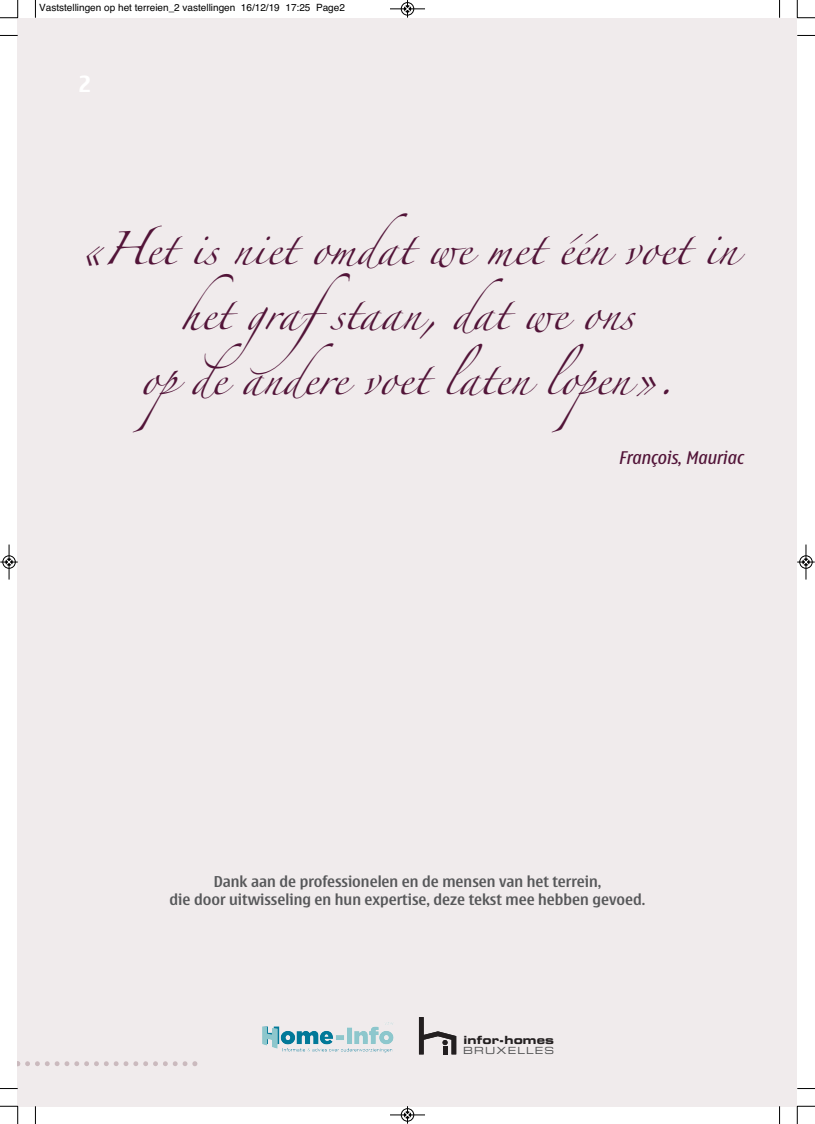
<style>
.page{position:relative;width:815px;height:1124px;background:#fff}
.page>*{position:absolute;margin:0;border:0;box-sizing:border-box;transform-origin:0 0}
.t1{font:30px/65px "Zapfino";color:#521438;text-align:center}
.t2{font:italic 17.5px "Nokia Sans";color:#521438}
.t3{font:600 15px/18px "Nokia Sans";color:#57585a;text-align:center}
.t4{font:11.25px "Eurostile Bold Extended Two";letter-spacing:.01em;color:#231f20}
.t5{font:10px "Helvetica";color:#000}
.t6{font:9.88px "Eurostile Extended Two";letter-spacing:.12em;color:#4b4c4d}
</style>
<div class="page">
<div style="left:18px;top:18px;width:779px;height:1088px;background:#f0ebec"></div>
<img style="left:262px;top:1022px;width:132px;height:26px">
<svg style="left:419px;top:1017px;width:37px;height:37px"></svg>
<svg style="left:18px;top:1061px;width:179px;height:4px"></svg>
<svg style="left:35px;top:0;width:1px;height:18px"></svg>
<svg style="left:0;top:35px;width:18px;height:1px"></svg>
<svg style="left:779px;top:0;width:1px;height:18px"></svg>
<svg style="left:797px;top:35px;width:18px;height:1px"></svg>
<svg style="left:35px;top:1106px;width:1px;height:17px"></svg>
<svg style="left:0;top:1087px;width:18px;height:2px"></svg>
<svg style="left:779px;top:1106px;width:1px;height:17px"></svg>
<svg style="left:797px;top:1088px;width:18px;height:1px"></svg>
<svg style="left:0;top:0;width:19px;height:19px"></svg>
<svg style="left:797px;top:0;width:18px;height:19px"></svg>
<svg style="left:0;top:1105px;width:19px;height:18px"></svg>
<svg style="left:797px;top:1105px;width:18px;height:18px"></svg>
<div style="left:401px;top:2px;width:13px;height:14px;border:1px solid #fff;border-radius:50%"></div>
<hr style="left:390px;top:9px;width:35px;height:1px;background:#000">
<div style="left:401px;top:2px;width:13px;height:13px;border:1px solid #000;border-radius:50%"></div>
<svg style="left:404px;top:0;width:7px;height:18px"></svg>
<hr style="left:390px;top:1114px;width:35px;height:1px;background:#000">
<div style="left:401px;top:1108px;width:13px;height:13px;border:1px solid #000;border-radius:50%"></div>
<svg style="left:404px;top:1106px;width:7px;height:17px"></svg>
<div style="left:2px;top:555px;width:14px;height:13px;border:1px solid #fff;border-radius:50%"></div>
<hr style="left:9px;top:544px;width:1px;height:35px;background:#000">
<div style="left:3px;top:555px;width:12px;height:13px;border:1px solid #000;border-radius:50%"></div>
<svg style="left:0;top:558px;width:18px;height:7px"></svg>
<div style="left:799px;top:555px;width:14px;height:13px;border:1px solid #fff;border-radius:50%"></div>
<hr style="left:806px;top:544px;width:1px;height:35px;background:#000">
<div style="left:800px;top:555px;width:12px;height:13px;border:1px solid #000;border-radius:50%"></div>
<svg style="left:797px;top:558px;width:18px;height:7px"></svg>
<p class="t5" style="left:39px;top:2px;width:307px">Vaststellingen op het terreien_2 vastellingen 16/12/19 17:25 Page2</p>
<h1 class="t1" style="left:78px;top:221px;width:661px">«Het is niet omdat we met één voet in het grafstaan, dat we ons<br>opde andere voet laten lopen».</h1>
<p class="t2" style="left:619px;top:447px;width:126px">François, Mauriac</p>
<p class="t3" style="left:170px;top:873px;width:477px">Dank aan de professionelen en de mensen van het terrein,<br>die door uitwisseling en hun expertise, deze tekst mee hebben gevoed.</p>
<p class="t4" style="left:463px;top:1035px;width:92px">infor-homes</p>
<p class="t6" style="left:463px;top:1047px;width:93px">BRUXELLES</p>
</div>
